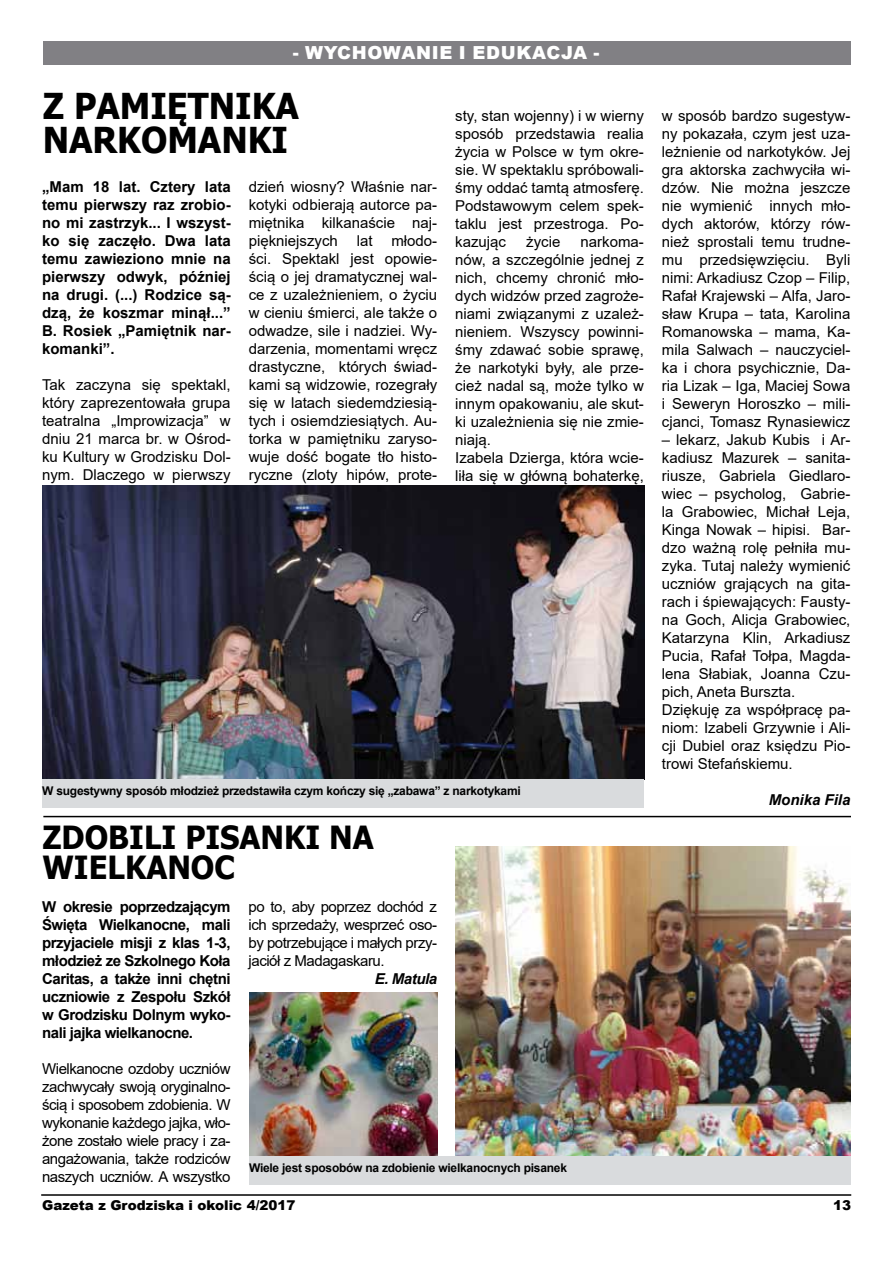
<style>
.page{position:relative;width:893px;height:1263px;background:#fff}
.page>*{position:absolute;margin:0;border:0;box-sizing:border-box;transform-origin:0 0}
.t1{font:700 35.7px/34.2px "Tahoma";color:#000;scale:.96 1}
.t2{font:700 31.8px/30.6px "Tahoma";color:#000;scale:.96 1}
.t3{font:900 18px "Arial";letter-spacing:.025em;color:#fff}
.t4{font:15px/18px "Arial";color:#000;text-align:justify}
.t5{font:700 15px/18px "Arial";letter-spacing:-.015em;color:#000;text-align:justify}
.t6{font:italic 700 15px "Arial";color:#000}
.t7{font:900 13.5px "Arial";color:#000}
.t8{font:700 12px "Arial";letter-spacing:-.02em;color:#000}
</style>
<div class="page">
<div style="left:43px;top:42px;width:807px;height:23px;background:#818084"></div>
<hr style="left:41px;top:1194px;width:810px;height:2px;background:#000">
<hr style="left:43px;top:816px;width:808px;height:1px;background:#000">
<img style="left:43px;top:486px;width:601px;height:293px">
<img style="left:249px;top:993px;width:189px;height:163px">
<img style="left:455px;top:846px;width:395px;height:311px">
<div style="left:42px;top:779px;width:602px;height:28px;background:#d9dbdd"></div>
<div style="left:249px;top:1157px;width:601px;height:28px;background:#d9dbdd"></div>
<p class="t3" style="left:293px;top:39px;width:29px">- wyc</p>
<p class="t3" style="left:352px;top:39px;width:77px">howanie</p>
<p class="t3" style="left:459px;top:39px;width:30px">i eduk</p>
<p class="t3" style="left:532px;top:39px;width:69px">acja -</p>
<h1 class="t1" style="left:43px;top:90px;width:269px">Z PAMIĘTNIKA<br>NARKOMANKI</h1>
<p class="t5" style="left:42px;top:178px;width:190px">„Mam 18 lat. Cztery lata temu pierwszy raz zrobio&shy;no mi zastrzyk... I wszyst&shy;ko się zaczęło. Dwa lata temu zawieziono mnie na pierwszy odwyk, później na drugi. (...) Rodzice są&shy;dzą, że koszmar minął...” B. Rosiek „Pamiętnik nar&shy;komanki”.</p>
<p class="t4" style="left:42px;top:375px;width:190px">Tak zaczyna się spektakl, który zaprezentowała grupa teatralna „Improwizacja” w dniu 21 marca br. w Ośrod&shy;ku Kultury w Grodzisku Dol&shy;nym. Dlaczego w pierwszy</p>
<p class="t4" style="left:249px;top:177px;width:190px">dzień wiosny? Właśnie nar&shy;kotyki odbierają autorce pa&shy;miętnika kilkanaście naj&shy;piękniejszych</p>
<p class="t4" style="left:249px;top:231px;width:190px;text-indent:143px">młodo&shy;ści. Spektakl jest opowie&shy;ścią o jej dramatycznej wal&shy;ce z uzależnieniem, o życiu w cieniu śmierci, ale także o odwadze, sile i nadziei. Wy&shy;darzenia, momentami wręcz drastyczne, których świad&shy;kami są widzowie, rozegrały się w latach siedemdziesią&shy;tych i osiemdziesiątych. Au&shy;torka w pamiętniku zaryso&shy;wuje dość bogate tło histo&shy;ryczne (zloty hipów, prote-</p>
<p class="t4" style="left:357px;top:231px;width:17px">lat</p>
<p class="t4" style="left:455px;top:106px;width:190px">sty, stan wojenny) i w wierny sposób przedstawia realia życia w Polsce w tym okre&shy;sie. W spektaklu spróbowali&shy;śmy oddać tamtą atmosferę.<br>Podstawowym celem spek&shy;taklu jest przestroga. Po&shy;kazując</p>
<p class="t4" style="left:455px;top:232px;width:190px;text-align:left;text-indent:125px">narkoma&shy;nów, a szczególnie jednej z nich, chcemy chronić mło&shy;dych widzów przed zagroże&shy;niami związanymi z uzależ&shy;nieniem. Wszyscy powinni&shy;śmy zdawać sobie sprawę, że narkotyki były, ale prze&shy;cież nadal są, może tylko w innym opakowaniu, ale skut&shy;ki uzależnienia się nie zmie&shy;niają.<br>Izabela Dzierga, która wcie&shy;liła się w główną bohaterkę,</p>
<p class="t4" style="left:526px;top:232px;width:36px">życie</p>
<p class="t8" style="left:42px;top:782px;width:480px">W sugestywny sposób młodzież przedstawiła czym kończy się „zabawa” z narkotykami</p>
<h2 class="t2" style="left:43px;top:823px;width:346px">ZDOBILI PISANKI NA<br>WIELKANOC</h2>
<p class="t5" style="left:42px;top:898px;width:190px">W okresie poprzedzającym Święta Wielkanocne, mali przyjaciele misji z klas 1-3, młodzież ze Szkolnego Koła Caritas, a także inni chętni uczniowie z Zespołu Szkół w Grodzisku Dolnym wyko&shy;nali jajka wielkanocne.</p>
<p class="t4" style="left:42px;top:1060px;width:190px">Wielkanocne ozdoby uczniów zachwycały swoją oryginalno&shy;ścią i sposobem zdobienia. W wykonanie każdego jajka, wło&shy;żone zostało wiele pracy i za&shy;angażowania, także rodziców naszych uczniów. A wszystko</p>
<p class="t4" style="left:249px;top:898px;width:190px">po to, aby poprzez dochód z ich sprzedaży, wesprzeć oso&shy;by potrzebujące i małych przy&shy;jaciół z Madagaskaru.</p>
<p class="t6" style="left:375px;top:969px;width:64px">E. Matula</p>
<p class="t8" style="left:249px;top:1159px;width:319px">Wiele jest sposobów na zdobienie wielkanocnych pisanek</p>
<p class="t4" style="left:662px;top:106px;width:190px">w sposób bardzo sugestyw&shy;ny pokazała, czym jest uza&shy;leżnienie od narkotyków. Jej gra aktorska zachwyciła wi&shy;dzów. Nie można jeszcze nie wymienić innych mło&shy;dych aktorów, którzy rów&shy;nież sprostali temu trudne&shy;mu przedsięwzięciu. Byli nimi: Arkadiusz Czop – Filip, Rafał Krajewski – Alfa, Jaro&shy;sław Krupa – tata, Karolina Romanowska – mama, Ka&shy;mila Salwach – nauczyciel&shy;ka i chora psychicznie, Da&shy;ria Lizak – Iga, Maciej Sowa i Seweryn Horoszko – mili&shy;cjanci, Tomasz Rynasiewicz</p>
<p class="t4" style="left:662px;top:430px;width:190px;text-align:left">– lekarz, Jakub Kubis i Ar&shy;kadiusz Mazurek – sanita&shy;riusze, Gabriela Giedlaro&shy;wiec – psycholog, Gabrie&shy;la Grabowiec, Michał Leja,<br>Kinga Nowak – hipisi. Bar&shy;dzo ważną rolę pełniła mu&shy;zyka. Tutaj należy wymienić uczniów grających na gita&shy;rach i śpiewających: Fausty&shy;na Goch, Alicja Grabowiec,<br>Katarzyna Klin, Arkadiusz<br>Pucia, Rafał Tołpa, Magda&shy;lena Słabiak, Joanna Czu&shy;pich, Aneta Burszta.<br>Dziękuję za współpracę pa&shy;niom: Izabeli Grzywnie i Ali&shy;cji Dubiel oraz księdzu Pio&shy;trowi Stefańskiemu.</p>
<p class="t6" style="left:769px;top:789px;width:83px">Monika Fila</p>
<p class="t7" style="left:42px;top:1196px;width:255px">Gazeta z Grodziska i okolic 4/2017</p>
<p class="t7" style="left:833px;top:1195px;width:20px">13</p>
</div>
